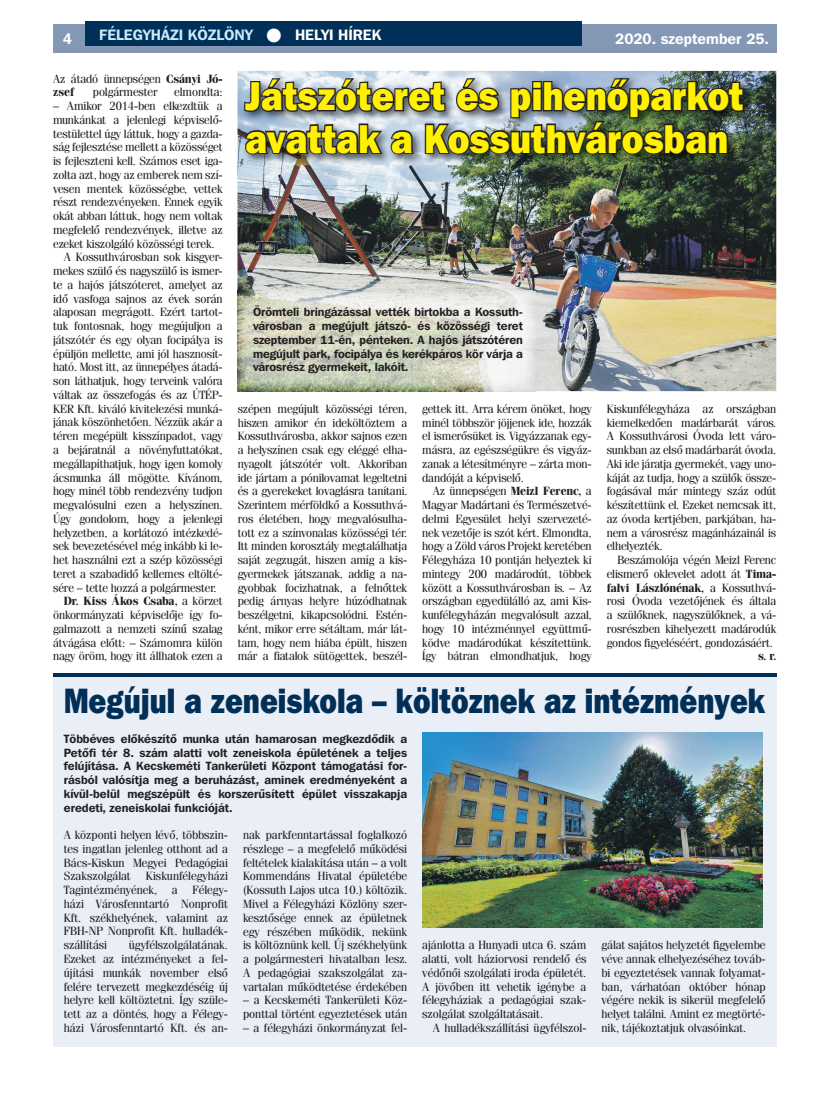
<style>
.page{position:relative;width:833px;height:1099px;background:#fff}
.page>*{position:absolute;margin:0;border:0;box-sizing:border-box;transform-origin:0 0}
.t1{font:40px/42.5px "Franklin Gothic Hv PFL";color:#fff101;scale:.9 1}
.t2{font:35px "Franklin Gothic Hv PFL";color:#002f57;scale:.83 1}
.t3{font:700 15px "Franklin Gothic PFL";color:#c6eafa}
.t4{font:700 15px "Franklin Gothic PFL";color:#fff}
.t5{font:11.88px/13.8px "Fenice PFL";letter-spacing:-.01em;color:#231f20;text-align:justify}
.t6{font:700 11.88px/13.8px "Franklin Gothic PFL";letter-spacing:-.01em;color:#231f20;text-align:justify}
.t7{font:700 11.88px "Fenice PFL";letter-spacing:-.01em;color:#231f20}
.s1{color:#fff}
.s2{font-weight:700}
.s3{font-weight:400}
</style>
<div class="page">
<div style="left:53px;top:25px;width:723px;height:28px;background:#8498b6"></div>
<div style="left:85px;top:21px;width:496px;height:25px;background:#002f57"></div>
<img style="left:237px;top:71px;width:539px;height:320px">
<img style="left:240px;top:75px;width:514px;height:90px">
<img style="left:243px;top:77px;width:502px;height:85px">
<div style="left:53px;top:675px;width:723px;height:371px;background:#e9eef7"></div>
<img style="left:422px;top:732px;width:340px;height:195px">
<hr style="left:53px;top:673px;width:723px;height:4px;background:#002f57">
<img style="left:237px;top:291px;width:298px;height:100px">
<p class="t4" style="left:63px;top:29px;width:11px">4</p>
<p class="t3" style="left:99px;top:25px;width:283px">FÉLEGYHÁZI KÖZLÖNY <span class="s1">● HELYI HÍREK</span></p>
<p class="t5" style="left:53px;top:71px;width:171px">Az átadó ünnepségen <span class="s2">Csányi Jó&shy;zsef</span></p>
<p class="t4" style="left:615px;top:29px;width:155px">2020. szeptember 25.</p>
<h1 class="t1" style="left:245px;top:74px;width:555px">Játszóteret és pihenőparkot avattak a Kossuthvárosban</h1>
<p class="t5" style="left:93px;top:85px;width:66px">polgármester</p>
<p class="t5" style="left:174px;top:85px;width:50px">elmondta:</p>
<p class="t5" style="left:53px;top:99px;width:171px">– Amikor 2014-ben elkezdtük a</p>
<p class="t5" style="left:53px;top:113px;width:171px">munkánkat a jelenlegi képviselő-</p>
<p class="t5" style="left:53px;top:126px;width:171px">testülettel úgy láttuk, hogy a gazda-</p>
<p class="t5" style="left:53px;top:140px;width:171px">ság fejlesztése mellett a közösséget</p>
<p class="t5" style="left:53px;top:154px;width:171px">is fejleszteni kell. Számos eset iga-</p>
<p class="t5" style="left:53px;top:168px;width:171px">zolta azt, hogy az emberek nem szí-</p>
<p class="t5" style="left:53px;top:181px;width:171px">vesen mentek közösségbe, vettek</p>
<p class="t5" style="left:53px;top:195px;width:171px">részt rendezvényeken. Ennek egyik</p>
<p class="t5" style="left:53px;top:209px;width:171px">okát abban láttuk, hogy nem voltak</p>
<p class="t5" style="left:53px;top:223px;width:171px">megfelelő rendezvények, illetve az</p>
<p class="t5" style="left:53px;top:236px;width:163px">ezeket kiszolgáló közösségi terek.</p>
<p class="t5" style="left:64px;top:250px;width:160px">A Kossuthvárosban sok kisgyer-</p>
<p class="t5" style="left:53px;top:264px;width:171px">mekes szülő és nagyszülő is ismer-</p>
<p class="t5" style="left:53px;top:278px;width:171px">te a hajós játszóteret, amelyet az</p>
<p class="t5" style="left:53px;top:291px;width:171px">idő vasfoga sajnos az évek során</p>
<p class="t5" style="left:53px;top:305px;width:171px">alaposan megrágott. Ezért tartot-</p>
<p class="t5" style="left:53px;top:319px;width:171px">tuk fontosnak, hogy megújuljon a</p>
<p class="t5" style="left:53px;top:333px;width:171px">játszótér és egy olyan focipálya is</p>
<p class="t5" style="left:53px;top:346px;width:171px">épüljön mellette, ami jól hasznosít-</p>
<p class="t5" style="left:53px;top:360px;width:171px">ható. Most itt, az ünnepélyes átadá-</p>
<p class="t5" style="left:53px;top:374px;width:171px">son láthatjuk, hogy terveink valóra</p>
<p class="t5" style="left:53px;top:388px;width:171px">váltak az összefogás és az ÚTÉP-</p>
<p class="t5" style="left:53px;top:401px;width:171px">KER Kft. kiváló kivitelezési munká-</p>
<p class="t5" style="left:53px;top:415px;width:171px">jának köszönhetően. Nézzük akár a</p>
<p class="t5" style="left:53px;top:429px;width:171px">téren megépült kisszínpadot, vagy</p>
<p class="t5" style="left:53px;top:443px;width:171px">a bejáratnál a növényfuttatókat,</p>
<p class="t5" style="left:53px;top:456px;width:171px">megállapíthatjuk, hogy igen komoly</p>
<p class="t5" style="left:53px;top:470px;width:171px">ácsmunka áll mögötte. Kívánom,</p>
<p class="t5" style="left:53px;top:484px;width:171px">hogy minél több rendezvény tudjon</p>
<p class="t5" style="left:53px;top:498px;width:171px">megvalósulni ezen a helyszínen.</p>
<p class="t5" style="left:53px;top:511px;width:171px">Úgy gondolom, hogy a jelenlegi</p>
<p class="t5" style="left:53px;top:525px;width:171px">helyzetben, a korlátozó intézkedé-</p>
<p class="t5" style="left:53px;top:539px;width:171px">sek bevezetésével még inkább ki le-</p>
<p class="t5" style="left:53px;top:553px;width:171px">het használni ezt a szép közösségi</p>
<p class="t5" style="left:53px;top:566px;width:171px">teret a szabadidő kellemes eltölté-</p>
<p class="t5" style="left:53px;top:580px;width:165px">sére – tette hozzá a polgármester.</p>
<p class="t7" style="left:64px;top:594px;width:160px">Dr. Kiss Ákos Csaba, <span class="s3">a körzet</span></p>
<p class="t5" style="left:53px;top:608px;width:171px">önkormányzati képviselője így fo-</p>
<p class="t5" style="left:53px;top:621px;width:171px">galmazott a nemzeti színű szalag</p>
<p class="t5" style="left:53px;top:635px;width:171px">átvágása előtt: – Számomra külön</p>
<p class="t5" style="left:53px;top:649px;width:171px">nagy öröm, hogy itt állhatok ezen a</p>
<p class="t6" style="left:253px;top:305px;width:271px">Örömteli bringázással vették birtokba a Kossuth&shy;városban a megújult játszó- és közösségi teret szeptember 11-én, pénteken. A hajós játszótéren megújult park, focipálya és kerékpáros kör várja a városrész gyermekeit, lakóit.</p>
<p class="t5" style="left:238px;top:401px;width:171px">szépen megújult közösségi téren, hiszen amikor én ideköltöztem a Kossuthvárosba, akkor sajnos ezen a helyszínen csak egy eléggé elha&shy;nyagolt játszótér volt. Akkoriban ide jártam a pónilovamat legeltetni és a gyerekeket lovaglásra tanítani.<br>Szerintem mérföldkő a Kossuthvá&shy;ros életében, hogy megvalósulha&shy;tott ez a színvonalas közösségi tér.<br>Itt minden korosztály megtalálhatja saját zegzugát, hiszen amíg a kis&shy;gyermekek játszanak, addig a na&shy;gyobbak focizhatnak, a felnőttek pedig árnyas helyre húzódhatnak beszélgetni, kikapcsolódni. Estén&shy;ként, mikor erre sétáltam, már lát&shy;tam, hogy nem hiába épült, hiszen már a fiatalok sütögettek, beszél-</p>
<p class="t5" style="left:422px;top:401px;width:171px">gettek itt. Arra kérem önöket, hogy minél többször jöjjenek ide, hozzák el ismerősüket is. Vigyázzanak egy&shy;másra, az egészségükre és vigyáz&shy;zanak a létesítményre – zárta mon&shy;dandóját a képviselő.</p>
<p class="t5" style="left:607px;top:401px;width:171px">Kiskunfélegyháza az országban kiemelkedően madárbarát város.<br>A Kossuthvárosi Óvoda lett váro&shy;sunkban az első madárbarát óvoda.<br>Aki ide járatja gyermekét, vagy uno&shy;káját az tudja, hogy a szülők össze&shy;fogásával már mintegy száz odút készítettünk el. Ezeket nemcsak itt, az óvoda kertjében, parkjában, ha&shy;nem a városrész magánházainál is elhelyezték.</p>
<p class="t5" style="left:607px;top:553px;width:171px;text-indent:11px">Beszámolója végén Meizl Ferenc elismerő oklevelet adott át <span class="s2">Tima&shy;falvi Lászlónénak,</span> a Kossuthvá&shy;rosi Óvoda vezetőjének és általa a szülőknek, nagyszülőknek, a vá&shy;rosrészben kihelyezett madárodúk gondos figyeléséért, gondozásáért.</p>
<p class="t7" style="left:758px;top:649px;width:20px">s. r.</p>
<p class="t5" style="left:422px;top:484px;width:171px;text-indent:11px">Az ünnepségen <span class="s2">Meizl Ferenc,</span> a Magyar Madártani és Természetvé&shy;delmi Egyesület helyi szervezeté&shy;nek vezetője is szót kért. Elmondta, hogy a Zöld város Projekt keretében Félegyháza 10 pontján helyeztek ki mintegy 200 madárodút, többek között a Kossuth városban is. – Az országban egyedülálló az, ami Kis&shy;kunfélegyházán megvalósult azzal, hogy 10 intézménnyel együttmű&shy;ködve madárodúkat készítettünk.<br>Így bátran elmondhatjuk, hogy</p>
<h2 class="t2" style="left:64px;top:678px;width:847px">Megújul a zeneiskola – költöznek az intézmények</h2>
<p class="t6" style="left:64px;top:731px;width:345px">Többéves előkészítő munka után hamarosan megkezdődik a Petőfi tér 8. szám alatti volt zeneiskola épületének a teljes felújítása. A Kecskeméti Tankerületi Központ támogatási for&shy;rásból valósítja meg a beruházást, aminek eredményeként a kívül-belül megszépült és korszerűsített épület visszakapja eredeti, zeneiskolai funkcióját.</p>
<p class="t5" style="left:64px;top:828px;width:166px">A központi helyen lévő, többszin&shy;tes ingatlan jelenleg otthont ad a Bács-Kiskun Megyei Pedagógiai Szakszolgálat</p>
<p class="t5" style="left:243px;top:828px;width:166px">nak parkfenntartással foglalkozó részlege – a megfelelő működési feltételek kialakítása után – a volt Kommendáns Hivatal épületébe (Kossuth Lajos utca 10.) költözik.<br>Mivel a Félegyházi Közlöny szer&shy;kesztősége ennek az épületnek egy részében működik, nekünk is költöznünk kell. Új székhelyünk a polgármesteri hivatalban lesz.<br>A pedagógiai szakszolgálat za&shy;vartalan működtetése érdekében</p>
<p class="t5" style="left:243px;top:993px;width:166px">– a Kecskeméti Tankerületi Köz&shy;ponttal történt egyeztetések után</p>
<p class="t5" style="left:243px;top:1020px;width:166px">– a félegyházi önkormányzat fel-</p>
<p class="t5" style="left:64px;top:869px;width:166px;text-indent:82px">Kiskunfélegyházi Tagintézményének, a Félegy&shy;házi Városfenntartó Nonprofit Kft. székhelyének, valamint az FBH-NP Nonprofit Kft. hulladék&shy;szállítási</p>
<p class="t5" style="left:64px;top:938px;width:166px;text-indent:65px">ügyfélszolgálatának.<br>Ezeket az intézményeket a fel&shy;újítási munkák november első felére tervezett megkezdéséig új helyre kell költöztetni. Így szüle&shy;tett az a döntés, hogy a Félegy&shy;házi Városfenntartó Kft. és an-</p>
<p class="t5" style="left:422px;top:938px;width:166px">ajánlotta a Hunyadi utca 6. szám alatti, volt háziorvosi rendelő és védőnői szolgálati iroda épületét.<br>A jövőben itt vehetik igénybe a félegyháziak a pedagógiai szak&shy;szolgálat szolgáltatásait.</p>
<p class="t5" style="left:433px;top:1020px;width:155px">A hulladékszállítási ügyfélszol-</p>
<p class="t5" style="left:601px;top:938px;width:166px">gálat sajátos helyzetét figyelembe véve annak elhelyezéséhez továb&shy;bi egyeztetések vannak folyamat&shy;ban, várhatóan október hónap végére nekik is sikerül megfelelő helyet találni. Amint ez megtörté&shy;nik, tájékoztatjuk olvasóinkat.</p>
</div>
